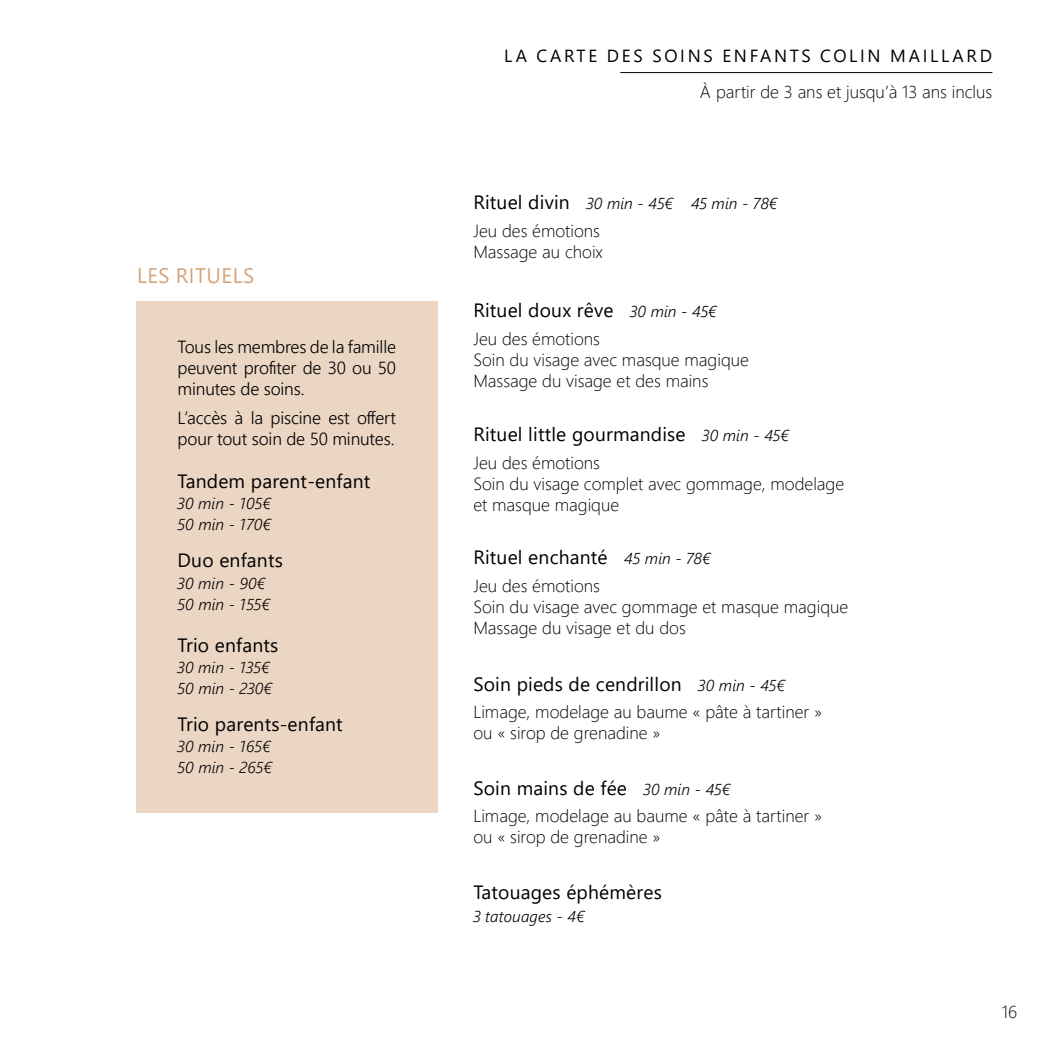
<style>
.page{position:relative;width:1042px;height:1042px;background:#fff}
.page>*{position:absolute;margin:0;border:0;box-sizing:border-box;transform-origin:0 0}
.t1{font:21px "Segoe UI";letter-spacing:.025em;color:#d4a47b}
.t2{font:19.25px "Segoe UI";letter-spacing:.01em;color:#000}
.t3{font:300 17.5px/21px "Segoe UI";color:#000}
.t4{font:300 17.5px/21px "Segoe UI";letter-spacing:-.01em;color:#000;text-align:justify}
.t5{font:17.5px "Segoe UI";letter-spacing:.155em;color:#000}
.t6{font:italic 300 15.75px/21px "Segoe UI";letter-spacing:.01em;color:#000}
.s1{font-weight:400;font-style:normal;font-size:19.25px}
.s2{font-weight:300;font-style:italic;font-size:15.75px}
</style>
<div class="page">
<hr style="left:620px;top:72px;width:372px;height:1px;background:#000">
<div style="left:136px;top:301px;width:302px;height:511px;background:#ebd6c3"></div>
<p class="t1" style="left:137px;top:256px;width:119px">LES RITUELS</p>
<p class="t4" style="left:178px;top:334px;width:220px">Tous les membres de la famille peuvent profiter de 30 ou 50 minutes de soins.</p>
<p class="t4" style="left:178px;top:406px;width:220px">L’accès à la piscine est offert pour tout soin de 50 minutes.</p>
<p class="t2" style="left:178px;top:463px;width:194px">Tandem parent-enfant</p>
<p class="t6" style="left:178px;top:491px;width:95px">30 min - 105€<br>50 min - 170€</p>
<p class="t2" style="left:178px;top:542px;width:107px">Duo enfants</p>
<p class="t6" style="left:178px;top:570px;width:94px">30 min - 90€<br>50 min - 155€</p>
<p class="t2" style="left:178px;top:627px;width:102px">Trio enfants</p>
<p class="t6" style="left:178px;top:654px;width:96px">30 min - 135€<br>50 min - 230€</p>
<p class="t2" style="left:178px;top:706px;width:167px">Trio parents-enfant</p>
<p class="t6" style="left:178px;top:733px;width:96px">30 min - 165€<br>50 min - 265€</p>
<p class="t5" style="left:504px;top:39px;width:489px">LA CARTE DES SOINS ENFANTS COLIN MAILLARD</p>
<p class="t3" style="left:700px;top:79px;width:294px">À partir de 3 ans et jusqu’à 13 ans inclus</p>
<p class="t6" style="left:473px;top:190px;width:305px"><span class="s1">Rituel divin</span> 30 min - 45€ 45 min - 78€</p>
<p class="t3" style="left:473px;top:218px;width:131px">Jeu des émotions<br>Massage au choix</p>
<p class="t2" style="left:473px;top:292px;width:245px">Rituel doux rêve <span class="s2">30 min - 45€</span></p>
<p class="t3" style="left:473px;top:327px;width:277px">Jeu des émotions<br>Soin du visage avec masque magique<br>Massage du visage et des mains</p>
<p class="t2" style="left:473px;top:416px;width:317px">Rituel little gourmandise <span class="s2">30 min - 45€</span></p>
<p class="t3" style="left:473px;top:450px;width:372px">Jeu des émotions<br>Soin du visage complet avec gommage, modelage et masque magique</p>
<p class="t2" style="left:473px;top:539px;width:239px">Rituel enchanté <span class="s2">45 min - 78€</span></p>
<p class="t3" style="left:473px;top:574px;width:376px">Jeu des émotions<br>Soin du visage avec gommage et masque magique<br>Massage du visage et du dos</p>
<p class="t2" style="left:473px;top:666px;width:313px">Soin pieds de cendrillon <span class="s2">30 min - 45€</span></p>
<p class="t3" style="left:473px;top:700px;width:350px">Limage, modelage au baume « pâte à tartiner » ou « sirop de grenadine »</p>
<p class="t2" style="left:473px;top:770px;width:258px">Soin mains de fée <span class="s2">30 min - 45€</span></p>
<p class="t3" style="left:473px;top:803px;width:350px">Limage, modelage au baume « pâte à tartiner » ou « sirop de grenadine »</p>
<p class="t2" style="left:473px;top:874px;width:190px">Tatouages éphémères</p>
<p class="t6" style="left:473px;top:903px;width:112px">3 tatouages - 4€</p>
<p class="t3" style="left:1002px;top:999px;width:17px">16</p>
</div>
